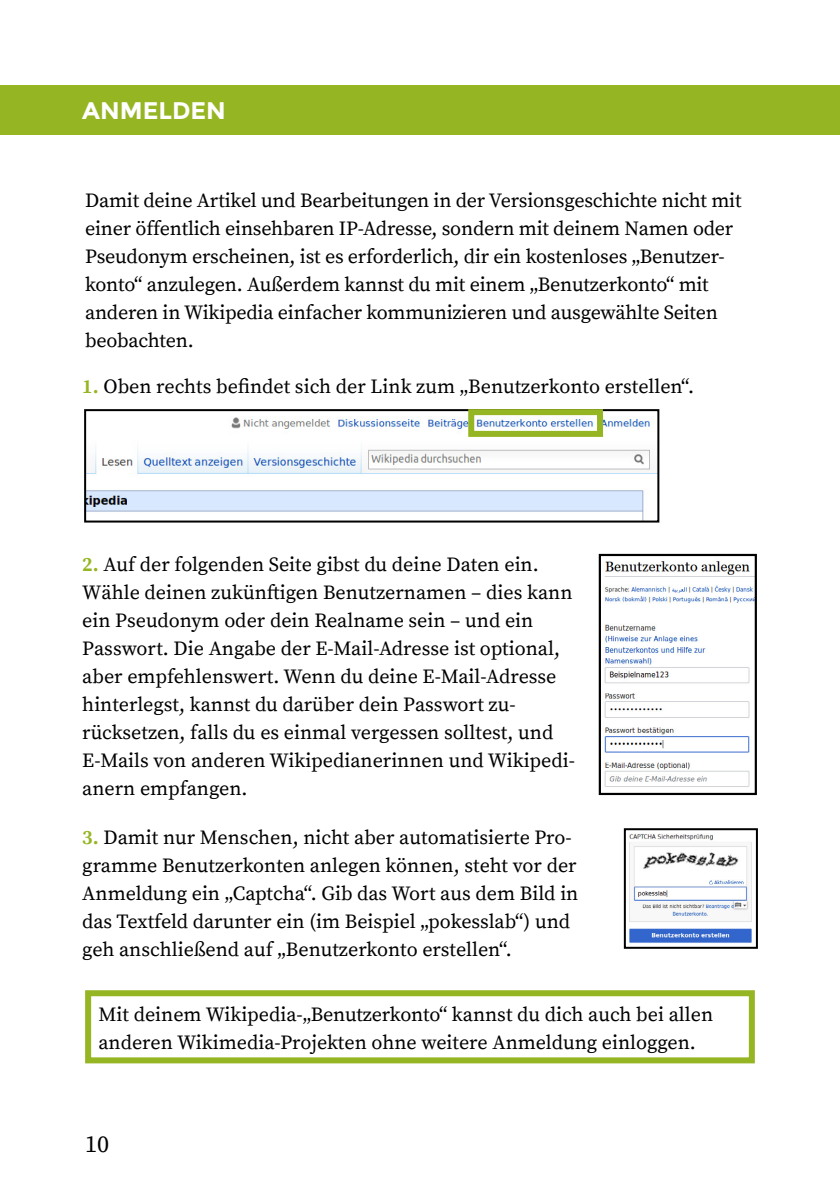
<style>
.page{position:relative;width:840px;height:1191px;background:#fff}
.page>*{position:absolute;margin:0;border:0;box-sizing:border-box;transform-origin:0 0}
.t1{font:700 24px "Montserrat";color:#fff}
.t2{font:24px "Source Serif Pro";color:#000}
.Newsletter_Fliesstex{font:20px/28px "Source Serif Pro";color:#000}
.s1{font-weight:700;color:#96b522}
</style>
<div class="page">
<div style="left:0;top:85px;width:839px;height:49px;background:#96b522"></div>
<img style="left:87px;top:412px;width:569px;height:107px">
<div style="left:84px;top:409px;width:575px;height:113px;border:2px solid #000"></div>
<div style="left:468px;top:409px;width:134px;height:28px;border:6px solid #96b522"></div>
<img style="left:604px;top:561px;width:149px;height:226px">
<div style="left:598px;top:554px;width:158px;height:241px;border:2px solid #000"></div>
<img style="left:629px;top:833px;width:123px;height:110px">
<div style="left:623px;top:828px;width:134px;height:120px;border:2px solid #000"></div>
<div style="left:85px;top:990px;width:669px;height:73px;border:6px solid #96b522"></div>
<p class="t1" style="left:82px;top:96px;width:145px">ANMELDEN</p>
<p class="Newsletter_Fliesstex" style="left:85px;top:188px;width:657px">Damit deine Artikel und Bearbeitungen in der Versionsgeschichte nicht mit einer öffentlich einsehbaren IP-Adresse, sondern mit deinem Namen oder Pseudonym erscheinen, ist es erforderlich, dir ein kostenloses „Benutzer&shy;konto“ anzulegen. Außerdem kannst du mit einem „Benutzerkonto“ mit anderen in Wikipedia einfacher kommunizieren und ausgewählte Seiten beobachten.</p>
<p class="Newsletter_Fliesstex" style="left:82px;top:373px;width:613px"><span class="s1">1.</span> Oben rechts befindet sich der Link zum „Benutzerkonto erstellen“.</p>
<p class="Newsletter_Fliesstex" style="left:82px;top:551px;width:494px"><span class="s1">2.</span> Auf der folgenden Seite gibst du deine Daten ein.<br>Wähle deinen zukünftigen Benutzernamen – dies kann ein Pseudonym oder dein Realname sein – und ein Passwort. Die Angabe der E-Mail-Adresse ist optional, aber empfehlenswert. Wenn du deine E-Mail-Adresse hinterlegst, kannst du darüber dein Passwort zu&shy;rücksetzen, falls du es einmal vergessen solltest, und E-Mails von anderen Wikipedianerinnen und Wikipedi&shy;anern empfangen.</p>
<p class="Newsletter_Fliesstex" style="left:82px;top:824px;width:497px"><span class="s1">3.</span> Damit nur Menschen, nicht aber automatisierte Pro&shy;gramme Benutzerkonten anlegen können, steht vor der Anmeldung ein „Captcha“. Gib das Wort aus dem Bild in das Textfeld darunter ein (im Beispiel „pokesslab“) und geh anschließend auf „Benutzerkonto erstellen“.</p>
<p class="Newsletter_Fliesstex" style="left:98px;top:1000px;width:616px">Mit deinem Wikipedia-„Benutzerkonto“ kannst du dich auch bei allen anderen Wikimedia-Projekten ohne weitere Anmeldung einloggen.</p>
<p class="t2" style="left:85px;top:1129px;width:25px">10</p>
</div>
